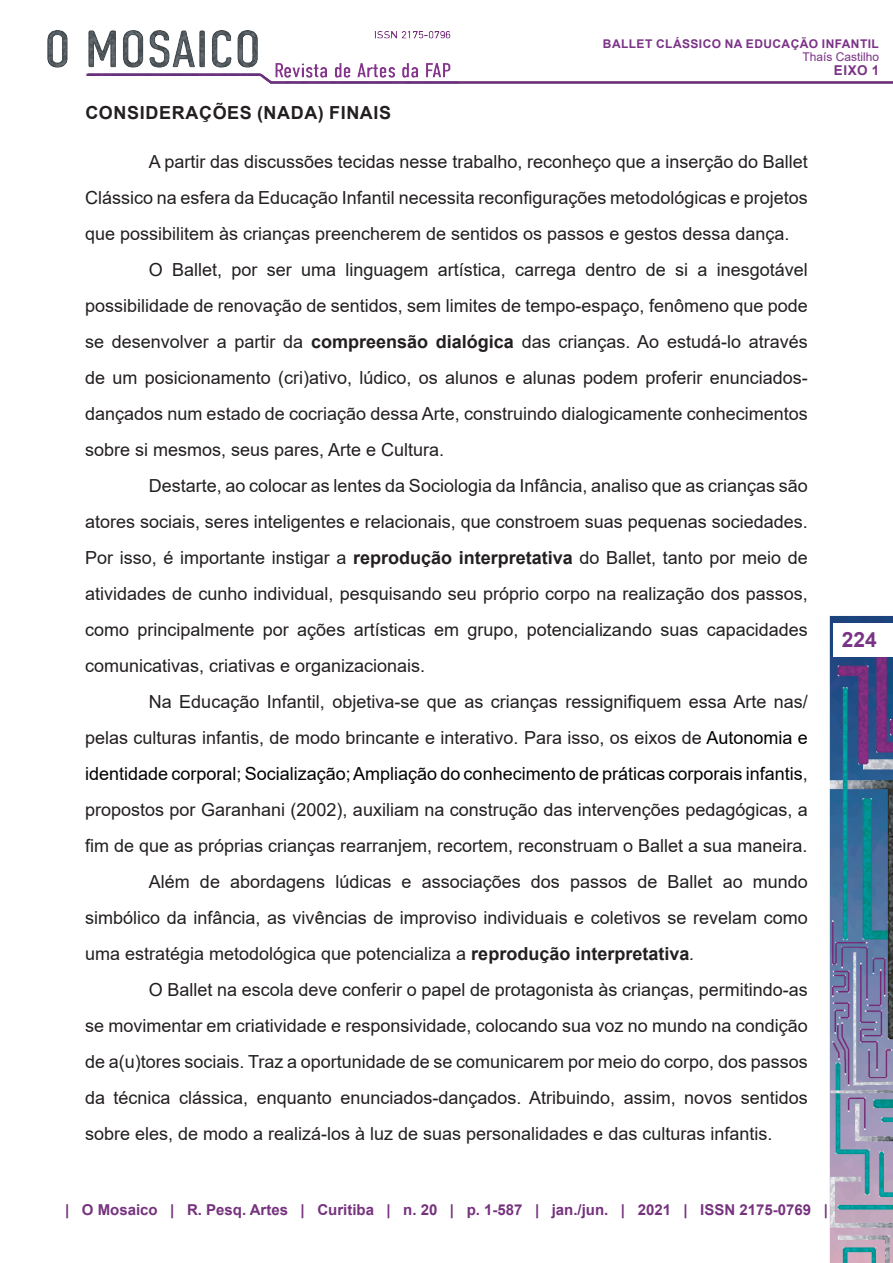
<style>
.page{position:relative;width:893px;height:1263px;background:#fff}
.page>*{position:absolute;margin:0;border:0;box-sizing:border-box;transform-origin:0 0}
.t1{font:700 21px "Arial";color:#7a3485}
.Corpo{font:18px/36px "Arial";color:#231f20;text-align:justify}
.Título_2{font:700 18px "Arial";letter-spacing:.035em;color:#231f20}
.t2{font:700 15px "Arial";color:#76327e}
.t3{font:700 13.5px "Arial";color:#7a3386}
.t4{font:700 12px "Arial";letter-spacing:.035em;color:#7a3386}
.t5{font:12px "Arial";color:#7a3386}
.s1{font-weight:700}
.s2{color:#000}
.s3{font-style:italic}
</style>
<div class="page">
<img style="left:47px;top:30px;width:846px;height:1233px">
<div style="left:833px;top:623px;width:60px;height:34px;background:#fff"></div>
<p class="t4" style="left:603px;top:35px;width:277px">BALLET CLÁSSICO NA EDUCAÇÃO INFANTIL</p>
<p class="t5" style="left:802px;top:49px;width:78px">Thaís Castilho</p>
<p class="t3" style="left:834px;top:60px;width:47px">Eixo 1</p>
<p class="Título_2" style="left:85px;top:100px;width:307px">CONSIDERAÇÕES (NADA) FINAIS</p>
<p class="Corpo" style="left:85px;top:144px;width:724px;text-indent:64px">A partir das discussões tecidas nesse trabalho, reconheço que a inserção do Ballet Clássico na esfera da Educação Infantil necessita reconfigurações metodológicas e projetos que possibilitem às crianças preencherem de sentidos os passos e gestos dessa dança.</p>
<p class="Corpo" style="left:85px;top:252px;width:724px;text-indent:64px">O Ballet, por ser uma linguagem artística, carrega dentro de si a inesgotável possibilidade de renovação de sentidos, sem limites de tempo-espaço, fenômeno que pode se desenvolver a partir da <span class="s1">compreensão dialógica</span> das crianças. Ao estudá-lo através de um posicionamento (cri)ativo, lúdico, os alunos e alunas podem proferir enunciados&shy;dançados num estado de cocriação dessa Arte, construindo dialogicamente conhecimentos sobre si mesmos, seus pares, Arte e Cultura.</p>
<p class="Corpo" style="left:85px;top:468px;width:724px;text-indent:64px">Destarte, ao colocar as lentes da Sociologia da Infância, analiso que as crianças são atores sociais, seres inteligentes e relacionais, que constroem suas pequenas sociedades.<br>Por isso, é importante instigar a <span class="s1">reprodução interpretativa</span> do Ballet, tanto por meio de atividades de cunho individual, pesquisando seu próprio corpo na realização dos passos, como principalmente por ações artísticas em grupo, potencializando suas capacidades comunicativas, criativas e organizacionais.</p>
<p class="Corpo" style="left:85px;top:684px;width:724px;text-indent:64px">Na Educação Infantil, objetiva-se que as crianças ressignifiquem essa Arte nas/ pelas culturas infantis, de modo brincante e interativo. Para isso, os eixos de <span class="s2">Autonomia e identidade corporal; Socialização; Ampliação do conhecimento de práticas corporais infantis</span>, propostos por Garanhani (2002), auxiliam na construção das intervenções pedagógicas, a fim de que as próprias crianças rearranjem, recortem, reconstruam o Ballet a sua maneira.</p>
<p class="Corpo" style="left:85px;top:864px;width:724px;text-indent:64px">Além de abordagens lúdicas e associações dos passos de Ballet ao mundo simbólico da infância, as vivências de improviso individuais e coletivos se revelam como uma estratégia metodológica que potencializa a <span class="s1">reprodução interpretativa</span><span class="s3">.</span></p>
<p class="Corpo" style="left:85px;top:972px;width:724px;text-indent:64px">O Ballet na escola deve conferir o papel de protagonista às crianças, permitindo-as se movimentar em criatividade e responsividade, colocando sua voz no mundo na condição de a(u)tores sociais. Traz a oportunidade de se comunicarem por meio do corpo, dos passos da técnica clássica, enquanto enunciados-dançados. Atribuindo, assim, novos sentidos sobre eles, de modo a realizá-los à luz de suas personalidades e das culturas infantis.</p>
<p class="t1" style="left:842px;top:625px;width:37px">224</p>
<p class="t2" style="left:65px;top:1199px;width:764px">| O Mosaico | R. Pesq. Artes | Curitiba | n. 20 | p. 1-587 | jan./jun. | 2021 | ISSN 2175-0769 |</p>
</div>
